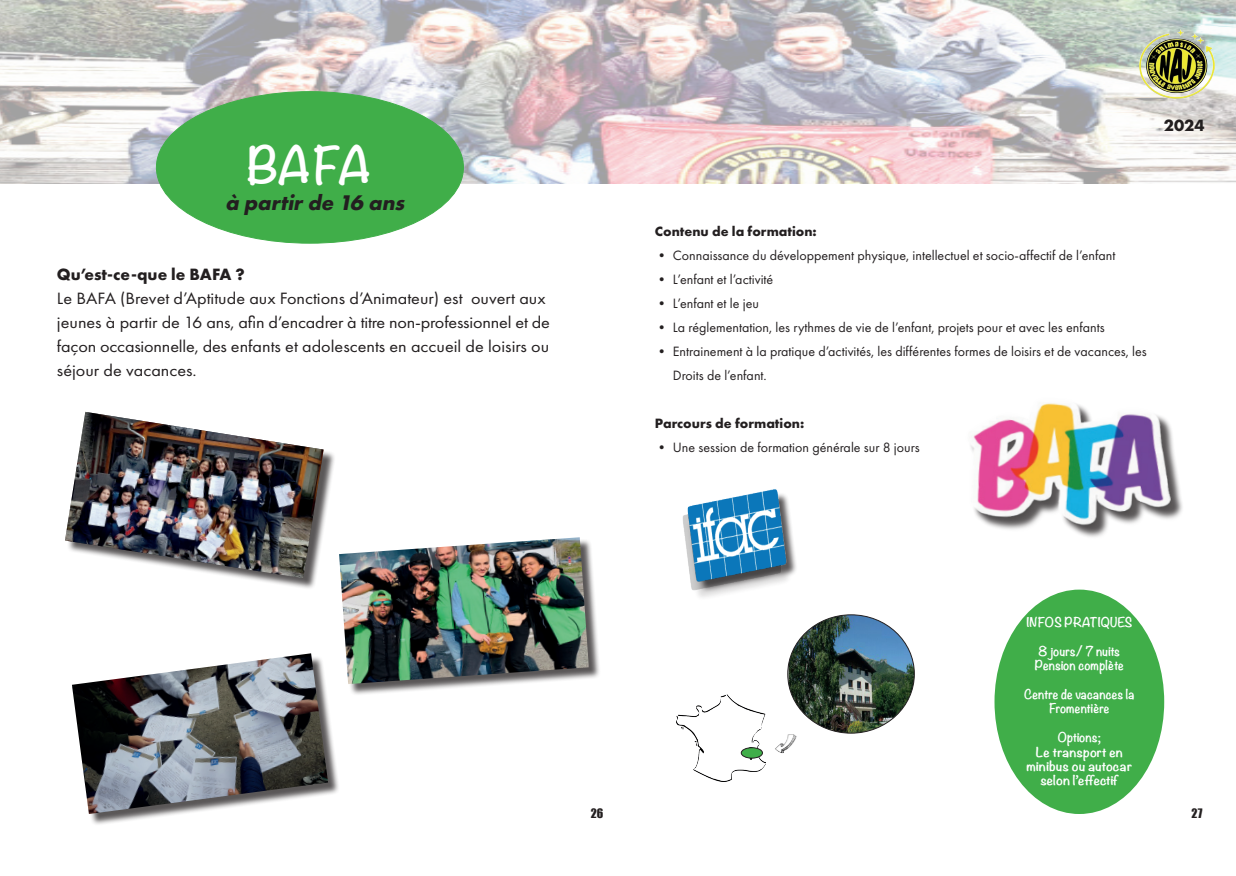
<style>
.page{position:relative;width:1236px;height:876px;background:#fff}
.page>*{position:absolute;margin:0;border:0;box-sizing:border-box;transform-origin:0 0}
.t1{font:700 46px "Noteworthy";color:#fff}
.t2{font:italic 700 22px "Futura PT";color:#231f20}
.t3{font:17px/24px "Futura PT";color:#231f20;scale:1.07 1}
.t4{font:700 17px "Futura PT";color:#231f20}
.t5{font:14px/24px "Futura PT";color:#231f20}
.t6{font:700 14px "Futura PT";color:#231f20}
.t7{font:700 12px/14.4px "Noteworthy";color:#fff;text-align:center}
.t8{font:12px "Impact";color:#231f20}
</style>
<div class="page">
<div style="left:341px;top:539px;width:260px;height:157px;background:#231f20;opacity:.75"></div>
<img style="left:339px;top:537px;width:250px;height:147px">
<div style="left:67px;top:414px;width:269px;height:176px;background:#231f20;opacity:.75"></div>
<img style="left:65px;top:412px;width:259px;height:166px">
<img style="left:0;top:0;width:1236px;height:183px">
<img style="left:788px;top:615px;width:126px;height:118px">
<img style="left:775px;top:734px;width:22px;height:20px">
<img style="left:1140px;top:29px;width:75px;height:69px">
<img style="left:677px;top:694px;width:89px;height:88px">
<div style="left:685px;top:492px;width:113px;height:109px;background:#231f20;opacity:.75"></div>
<img style="left:683px;top:489px;width:111px;height:110px">
<img style="left:970px;top:403px;width:213px;height:134px">
<div style="left:74px;top:655px;width:266px;height:171px;background:#231f20;opacity:.75"></div>
<img style="left:72px;top:653px;width:256px;height:161px">
<div style="left:994px;top:590px;width:170px;height:224px;background:#40ae49;border-radius:50%"></div>
<div style="left:741px;top:748px;width:21px;height:10px;background:#40ae49;border-radius:50%"></div>
<div style="left:741px;top:747px;width:22px;height:12px;border:1px solid #231f20;border-radius:50%"></div>
<div style="left:156px;top:92px;width:307px;height:151px;background:#40ae49;border-radius:50%"></div>
<h1 class="t1" style="left:246px;top:125px;width:127px">BAFA</h1>
<h2 class="t2" style="left:225px;top:189px;width:186px">à partir de 16 ans</h2>
<p class="t4" style="left:57px;top:264px;width:189px">Qu’est-ce-que le BAFA ?</p>
<p class="t3" style="left:57px;top:287px;width:462px">Le BAFA (Brevet d’Aptitude aux Fonctions d’Animateur) est ouvert aux jeunes à partir de 16 ans, afin d’encadrer à titre non-professionnel et de façon occasionnelle, des enfants et adolescents en accueil de loisirs ou séjour de vacances.</p>
<p class="t4" style="left:1164px;top:114px;width:42px">2024</p>
<p class="t6" style="left:655px;top:223px;width:163px">Contenu de la formation:</p>
<p class="t5" style="left:655px;top:244px;width:462px">• Connaissance du développement physique, intellectuel et socio-affectif de l’enfant</p>
<p class="t5" style="left:655px;top:268px;width:120px">• L’enfant et l’activité</p>
<p class="t5" style="left:655px;top:292px;width:106px">• L’enfant et le jeu</p>
<p class="t5" style="left:655px;top:316px;width:451px">• La réglementation, les rythmes de vie de l’enfant, projets pour et avec les enfants</p>
<p class="t5" style="left:673px;top:340px;width:475px;text-indent:-18px">• Entrainement à la pratique d’activités, les différentes formes de loisirs et de vacances, les<br>Droits de l’enfant.</p>
<p class="t6" style="left:655px;top:415px;width:151px">Parcours de formation:</p>
<p class="t5" style="left:655px;top:436px;width:266px">• Une session de formation générale sur 8 jours</p>
<p class="t8" style="left:591px;top:804px;width:14px">26</p>
<p class="t7" style="left:1026px;top:615px;width:107px">INFOS PRATIQUES</p>
<p class="t7" style="left:1035px;top:643px;width:90px">8 jours/ 7 nuits<br>Pension complète</p>
<p class="t7" style="left:1024px;top:687px;width:112px">Centre de vacances la<br>Fromentière</p>
<p class="t7" style="left:1026px;top:730px;width:108px">Options;<br>Le transport en minibus ou autocar selon l’effectif</p>
<p class="t8" style="left:1192px;top:804px;width:12px">27</p>
</div>
